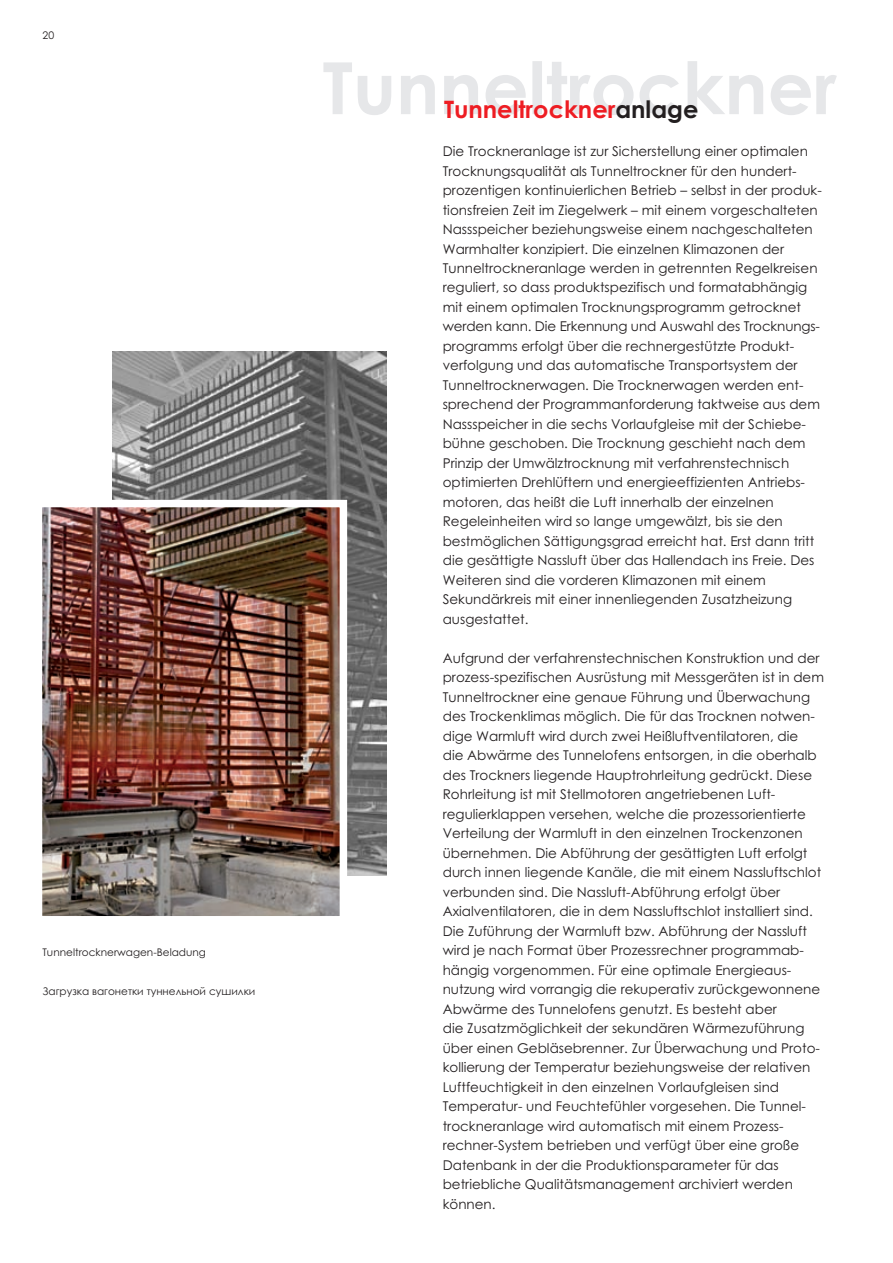
<style>
.page{position:relative;width:893px;height:1263px;background:#fff}
.page>*{position:absolute;margin:0;border:0;box-sizing:border-box;transform-origin:0 0}
.t1{font:700 24px "Century Gothic";color:#ee1d23}
.t2{font:13.5px/19.5px "Century Gothic";color:#231f20}
.t3{font:10.5px "Century Gothic";color:#231f20}
.s1{color:#231f20}
</style>
<div class="page">
<img style="left:112px;top:352px;width:275px;height:524px">
<svg style="left:323px;top:61px;width:514px;height:54px"></svg>
<img style="left:44px;top:509px;width:294px;height:405px">
<div style="left:35px;top:500px;width:312px;height:423px;border:8px solid #fff"></div>
<p class="t3" style="left:43px;top:29px;width:13px">20</p>
<p class="t3" style="left:43px;top:946px;width:165px">Tunneltrocknerwagen-Beladung</p>
<p class="t3" style="left:43px;top:985px;width:214px">Загрузка вагонетки туннельной сушилки</p>
<h1 class="t1" style="left:444px;top:95px;width:256px">Tunneltrockner<span class="s1">anlage</span></h1>
<p class="t2" style="left:443px;top:142px;width:381px">Die Trockneranlage ist zur Sicherstellung einer optimalen Trocknungsqualität als Tunneltrockner für den hundert&shy;prozentigen kontinuierlichen Betrieb – selbst in der produk&shy;tionsfreien Zeit im Ziegelwerk – mit einem vorgeschalteten Nassspeicher beziehungsweise einem nachgeschalteten Warmhalter konzipiert. Die einzelnen Klimazonen der Tunneltrockneranlage werden in getrennten Regelkreisen reguliert, so dass produktspezifisch und formatabhängig mit einem optimalen Trocknungsprogramm getrocknet werden kann. Die Erkennung und Auswahl des Trocknungs&shy;programms erfolgt über die rechnergestützte Produkt&shy;verfolgung und das automatische Transportsystem der Tunneltrocknerwagen. Die Trocknerwagen werden ent&shy;sprechend der Programmanforderung taktweise aus dem Nassspeicher in die sechs Vorlaufgleise mit der Schiebe&shy;bühne geschoben. Die Trocknung geschieht nach dem Prinzip der Umwälztrocknung mit verfahrenstechnisch optimierten Drehlüftern und energieeffizienten Antriebs&shy;motoren, das heißt die Luft innerhalb der einzelnen Regeleinheiten wird so lange umgewälzt, bis sie den bestmöglichen Sättigungsgrad erreicht hat. Erst dann tritt die gesättigte Nassluft über das Hallendach ins Freie. Des Weiteren sind die vorderen Klimazonen mit einem Sekundärkreis mit einer innenliegenden Zusatzheizung ausgestattet.</p>
<p class="t2" style="left:443px;top:648px;width:383px">Aufgrund der verfahrenstechnischen Konstruktion und der prozess-spezifischen Ausrüstung mit Messgeräten ist in dem Tunneltrockner eine genaue Führung und Überwachung des Trockenklimas möglich. Die für das Trocknen notwen&shy;dige Warmluft wird durch zwei Heißluftventilatoren, die<br>die Abwärme des Tunnelofens entsorgen, in die oberhalb des Trockners liegende Hauptrohrleitung gedrückt. Diese Rohrleitung ist mit Stellmotoren angetriebenen Luft&shy;regulierklappen versehen, welche die prozessorientierte Verteilung der Warmluft in den einzelnen Trockenzonen übernehmen. Die Abführung der gesättigten Luft erfolgt durch innen liegende Kanäle, die mit einem Nassluftschlot verbunden sind. Die Nassluft-Abführung erfolgt über Axialventilatoren, die in dem Nassluftschlot installiert sind.<br>Die Zuführung der Warmluft bzw. Abführung der Nassluft wird je nach Format über Prozessrechner programmab&shy;hängig vorgenommen. Für eine optimale Energieaus&shy;nutzung wird vorrangig die rekuperativ zurückgewonnene Abwärme des Tunnelofens genutzt. Es besteht aber<br>die Zusatzmöglichkeit der sekundären Wärmezuführung über einen Gebläsebrenner. Zur Überwachung und Proto&shy;kollierung der Temperatur beziehungsweise der relativen Luftfeuchtigkeit in den einzelnen Vorlaufgleisen sind Temperatur- und Feuchtefühler vorgesehen. Die Tunnel&shy;trockneranlage wird automatisch mit einem Prozess&shy;rechner-System betrieben und verfügt über eine große Datenbank in der die Produktionsparameter für das betriebliche Qualitätsmanagement archiviert werden können.</p>
</div>
